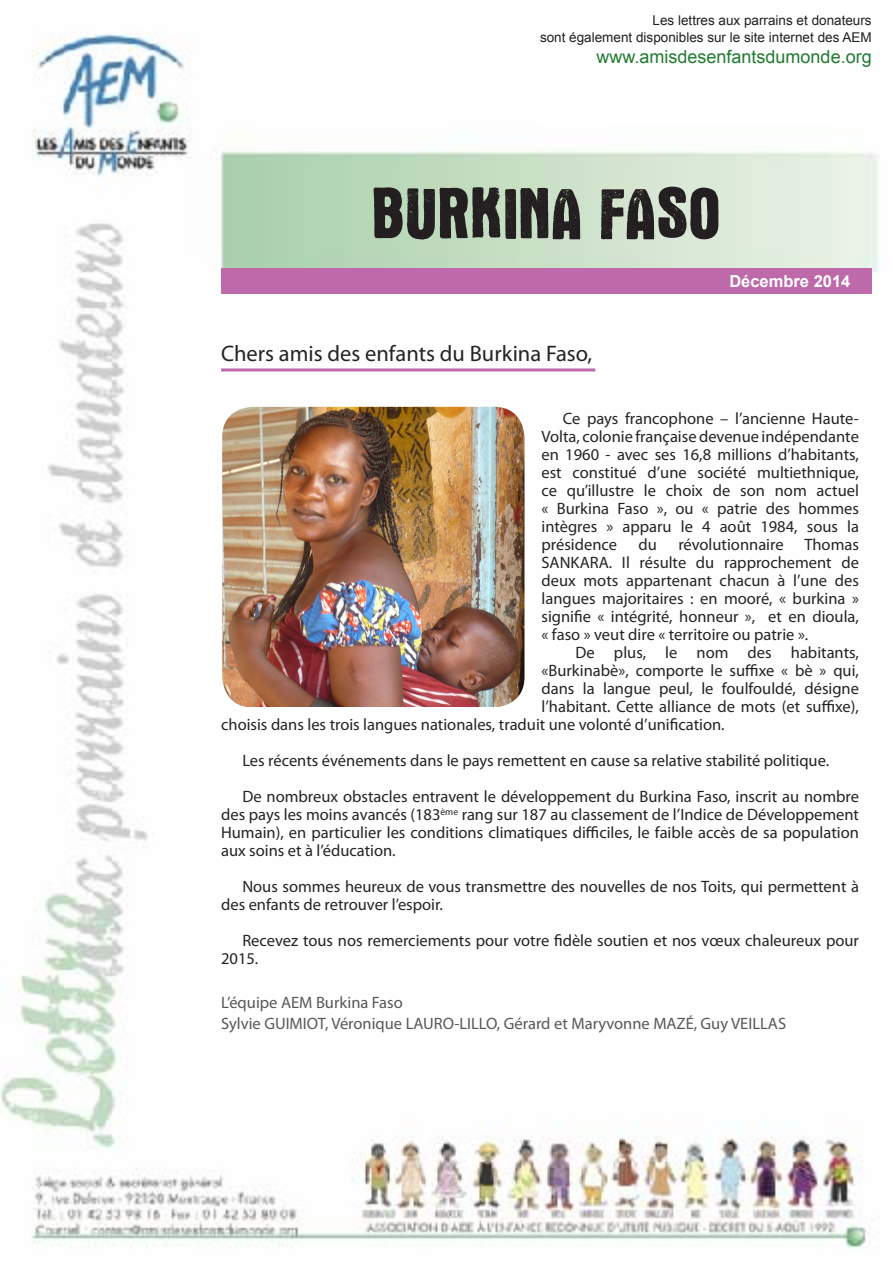
<style>
.page{position:relative;width:893px;height:1263px;background:#fff}
.page>*{position:absolute;margin:0;border:0;box-sizing:border-box;transform-origin:0 0}
.t1{font:75px "Victor";color:#231f20}
.t2{font:22.5px "Myriad Pro";color:#262324}
.t3{font:18px "Arial";color:#217b31}
.t4{font:16.5px/18px "Myriad Pro";color:#262324;text-align:justify}
.t5{font:16.5px "Myriad Pro";color:#57585a}
.t6{font:700 16.5px "Arial";color:#fff}
.t7{font:13.5px "Arial";color:#231f20}
</style>
<div class="page">
<img style="left:0;top:34px;width:879px;height:1215px">
<div style="left:536px;top:16px;width:336px;height:106px;background:#fff"></div>
<div style="left:221px;top:268px;width:651px;height:25px;background:#bd69aa"></div>
<img style="left:222px;top:407px;width:302px;height:300px">
<hr style="left:221px;top:368px;width:374px;height:3px;background:#bd69aa">
<p class="t7" style="left:653px;top:12px;width:221px">Les lettres aux parrains et donateurs</p>
<p class="t7" style="left:540px;top:28px;width:333px">sont également disponibles sur le site internet des AEM</p>
<p class="t3" style="left:597px;top:45px;width:277px">www.amisdesenfantsdumonde.org</p>
<p class="t1" style="left:372px;top:176px;width:351px">BURKINA FASO</p>
<p class="t6" style="left:729px;top:270px;width:123px">Décembre 2014</p>
<p class="t2" style="left:221px;top:340px;width:373px">Chers amis des enfants du Burkina Faso,</p>
<p class="t4" style="left:541px;top:409px;width:319px;text-indent:21px">Ce pays francophone – l’ancienne Haute-Volta, colonie française devenue indépendante en 1960 - avec ses 16,8 millions d’habitants, est constitué d’une société multiethnique, ce qu’illustre le choix de son nom actuel « Burkina Faso », ou « patrie des hommes intègres » apparu le 4 août 1984, sous la présidence</p>
<p class="t4" style="left:541px;top:535px;width:319px;text-indent:263px">Thomas SANKARA. Il résulte du rapprochement de deux mots appartenant chacun à l’une des langues majoritaires : en mooré, « burkina » signifie « intégrité, honneur », et en dioula, « faso » veut dire « territoire ou patrie ».</p>
<p class="t4" style="left:575px;top:643px;width:285px">De plus, le nom des habitants,</p>
<p class="t4" style="left:541px;top:661px;width:319px">«Burkinabè», comporte le suffixe « bè » qui,</p>
<p class="t4" style="left:541px;top:679px;width:319px">dans la langue peul, le foulfouldé, désigne</p>
<p class="t4" style="left:541px;top:697px;width:319px">l’habitant. Cette alliance de mots (et suffixe),</p>
<p class="t4" style="left:221px;top:715px;width:505px">choisis dans les trois langues nationales, traduit une volonté d’unification.</p>
<p class="t4" style="left:242px;top:751px;width:588px">Les récents événements dans le pays remettent en cause sa relative stabilité politique.</p>
<p class="t4" style="left:221px;top:787px;width:639px;text-indent:21px">De nombreux obstacles entravent le développement du Burkina Faso, inscrit au nombre des pays les moins avancés (183<sup>ème</sup> rang sur 187 au classement de l’Indice de Développement Humain), en particulier les conditions climatiques difficiles, le faible accès de sa population aux soins et à l’éducation.</p>
<p class="t4" style="left:221px;top:877px;width:639px;text-indent:21px">Nous sommes heureux de vous transmettre des nouvelles de nos Toits, qui permettent à des enfants de retrouver l’espoir.</p>
<p class="t4" style="left:221px;top:931px;width:639px;text-indent:21px">Recevez tous nos remerciements pour votre fidèle soutien et nos vœux chaleureux pour<br>2015.</p>
<p class="t5" style="left:221px;top:992px;width:183px">L’équipe AEM Burkina Faso</p>
<p class="t5" style="left:221px;top:1013px;width:566px">Sylvie GUIMIOT, Véronique LAURO-LILLO, Gérard et Maryvonne MAZÉ, Guy VEILLAS</p>
<p class="t4" style="left:638px;top:535px;width:20px">du</p>
<p class="t4" style="left:678px;top:535px;width:107px">révolutionnaire</p>
</div>
